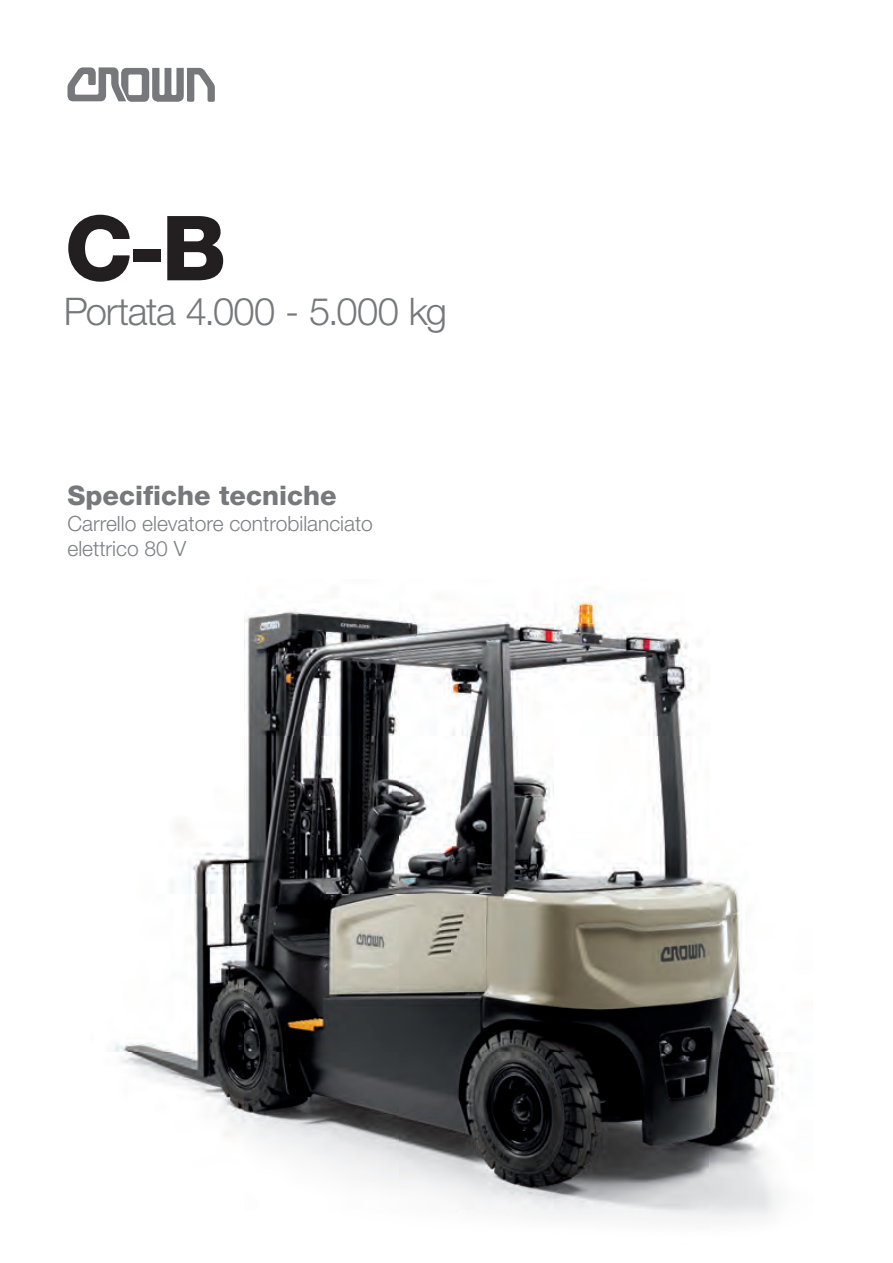
<style>
.page{position:relative;width:893px;height:1263px;background:#fff}
.page>*{position:absolute;margin:0;border:0;box-sizing:border-box;transform-origin:0 0}
.t1{font:800 90px "Helvetica Neue LT Std";color:#231f20}
.t2{font:300 38.1px "Helvetica Neue LT Std";letter-spacing:-.03em;color:#76787b}
.t3{font:800 27px "Helvetica Neue LT Std";color:#76787b}
.t4{font:300 21px/25.2px "Helvetica Neue LT Pro";color:#7e8083}
</style>
<div class="page">
<img style="left:114px;top:587px;width:665px;height:634px">
<svg style="left:68px;top:67px;width:147px;height:35px"></svg>
<h1 class="t1" style="left:64px;top:195px;width:164px">C-B</h1>
<h2 class="t2" style="left:64px;top:288px;width:385px">Portata 4.000 - 5.000 kg</h2>
<p class="t3" style="left:68px;top:480px;width:271px">Specifiche tecniche</p>
<p class="t4" style="left:68px;top:510px;width:307px">Carrello elevatore controbilanciato elettrico 80 V</p>
</div>
